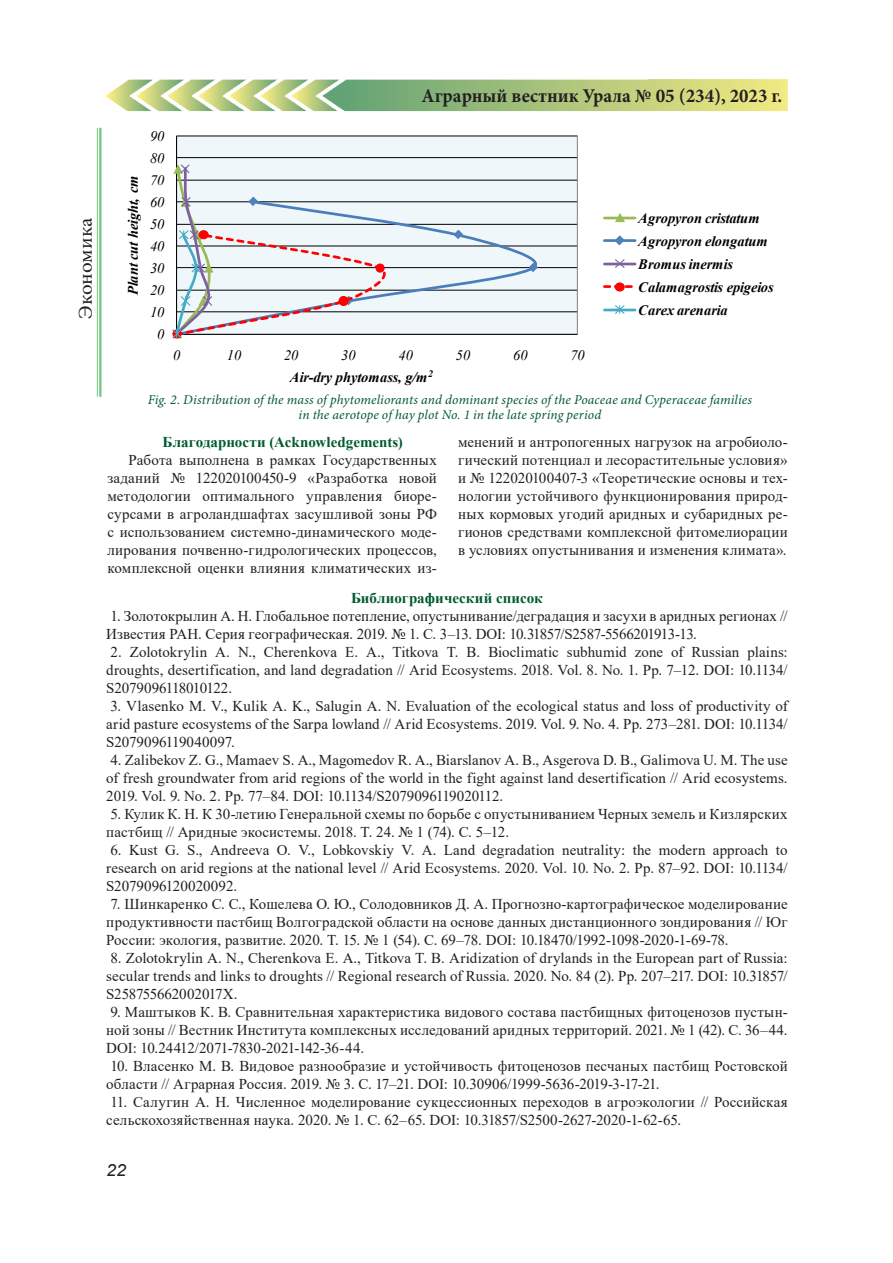
<style>
.page{position:relative;width:893px;height:1263px;background:#fff}
.page>*{position:absolute;margin:0;border:0;box-sizing:border-box;transform-origin:0 0}
.t1{font:700 19.5px "Minion Pro";color:#231f20;scale:.96 1}
.t2{font:19.5px "Minion Pro";letter-spacing:-.005em;color:#231f20;scale:1.08 1}
.t3{font:italic 16.8px "Arial";color:#231f20;scale:1.08 1}
.t4{font:15px/18px "Times New Roman";color:#231f20;text-align:justify}
.t5{font:700 15px "Times New Roman";color:#025b30}
.t6{font:italic 700 14.4px/23.1px "Times New Roman";color:#000}
.t7{font:italic 14.4px "Times New Roman";color:#000}
.t8{font:italic 13.5px/15px "Minion Pro";letter-spacing:.005em;color:#025b30;text-align:center}
</style>
<div class="page">
<hr style="left:99px;top:128px;width:2px;height:269px;background:#40ae49">
<hr style="left:97px;top:128px;width:1px;height:269px;background:#40ae49">
<img style="left:106px;top:79px;width:682px;height:32px">
<div style="left:177px;top:136px;width:401px;height:198px;background:#eff7fa"></div>
<hr style="left:177px;top:311px;width:400px;height:1px;background:#000">
<hr style="left:177px;top:290px;width:400px;height:1px;background:#000">
<hr style="left:177px;top:267px;width:400px;height:1px;background:#000">
<hr style="left:177px;top:246px;width:400px;height:1px;background:#000">
<hr style="left:177px;top:224px;width:400px;height:1px;background:#000">
<hr style="left:177px;top:201px;width:400px;height:1px;background:#000">
<hr style="left:177px;top:180px;width:400px;height:1px;background:#000">
<hr style="left:177px;top:157px;width:400px;height:1px;background:#000">
<hr style="left:176px;top:136px;width:1px;height:198px;background:#000">
<hr style="left:177px;top:334px;width:400px;height:1px;background:#000">
<svg style="left:396px;top:201px;width:156px;height:134px"></svg>
<svg style="left:528px;top:262px;width:11px;height:11px"></svg>
<svg style="left:453px;top:229px;width:11px;height:11px"></svg>
<svg style="left:172px;top:164px;width:224px;height:175px"></svg>
<hr style="left:604px;top:217px;width:31px;height:2px;background:#98b954">
<svg style="left:614px;top:213px;width:12px;height:10px"></svg>
<hr style="left:604px;top:239px;width:31px;height:3px;background:#4a7ebb">
<svg style="left:614px;top:235px;width:11px;height:11px"></svg>
<hr style="left:604px;top:263px;width:31px;height:2px;background:#7d60a0">
<svg style="left:614px;top:259px;width:11px;height:9px"></svg>
<svg style="left:604px;top:285px;width:29px;height:3px"></svg>
<div style="left:615px;top:283px;width:9px;height:8px;background:#f00;border-radius:50%"></div>
<div style="left:615px;top:282px;width:10px;height:9px;border:1px solid #f00;border-radius:50%"></div>
<hr style="left:604px;top:309px;width:31px;height:2px;background:#46aac5">
<svg style="left:614px;top:305px;width:11px;height:9px"></svg>
<h1 class="t2" style="left:72px;top:319px;width:95px;rotate:-90deg">Экономика</h1>
<h1 class="t1" style="left:421px;top:82px;width:377px">Аграрный вестник Урала № 05 (234), 2023 г.</h1>
<p class="t6" style="left:121px;top:295px;width:121px;rotate:-90deg">Plant cut height, cm</p>
<p class="t7" style="left:150px;top:126px;width:16px">90</p>
<p class="t7" style="left:150px;top:148px;width:16px">80</p>
<p class="t7" style="left:150px;top:170px;width:16px">70</p>
<p class="t7" style="left:150px;top:192px;width:16px">60</p>
<p class="t7" style="left:150px;top:214px;width:16px">50</p>
<p class="t7" style="left:150px;top:236px;width:16px">40</p>
<p class="t7" style="left:150px;top:258px;width:16px">30</p>
<p class="t7" style="left:150px;top:280px;width:16px">20</p>
<p class="t7" style="left:150px;top:302px;width:16px">10</p>
<p class="t7" style="left:157px;top:324px;width:9px">0</p>
<p class="t7" style="left:173px;top:345px;width:9px">0</p>
<p class="t7" style="left:227px;top:345px;width:16px">10</p>
<p class="t7" style="left:284px;top:345px;width:16px">20</p>
<p class="t7" style="left:341px;top:345px;width:16px">30</p>
<p class="t7" style="left:399px;top:345px;width:16px">40</p>
<p class="t7" style="left:456px;top:345px;width:16px">50</p>
<p class="t7" style="left:513px;top:345px;width:16px">60</p>
<p class="t7" style="left:570px;top:345px;width:16px">70</p>
<p class="t6" style="left:290px;top:365px;width:145px">Air-dry phytomass, g/m<sup>2</sup></p>
<p class="t6" style="left:638px;top:206px;width:137px">Agropyron cristatum<br>Agropyron elongatum<br>Bromus inermis<br>Calamagrostis epigeios<br>Carex arenaria</p>
<p class="t8" style="left:148px;top:392px;width:606px">Fig. 2. Distribution of the mass of phytomeliorants and dominant species of the Poaceae and Cyperaceae families in the aerotope of hay plot No. 1 in the late spring period</p>
<p class="t5" style="left:163px;top:431px;width:242px">Благодарности (Acknowledgements)</p>
<p class="t4" style="left:107px;top:450px;width:331px;text-indent:21px">Работа выполнена в рамках Государственных заданий № 122020100450-9 «Разработка новой методологии оптимального управления биоре&shy;сурсами в агроландшафтах засушливой зоны РФ с использованием системно-динамического моде&shy;лирования почвенно-гидрологических процессов, комплексной оценки влияния климатических из-</p>
<p class="t4" style="left:458px;top:433px;width:331px">менений и антропогенных нагрузок на агробиоло&shy;гический потенциал и лесорастительные условия» и № 122020100407-3 «Теоретические основы и тех&shy;нологии устойчивого функционирования природ&shy;ных кормовых угодий аридных и субаридных ре&shy;гионов средствами комплексной фитомелиорации в условиях опустынивания и изменения климата».</p>
<p class="t5" style="left:351px;top:587px;width:193px">Библиографический список</p>
<p class="t4" style="left:106px;top:607px;width:683px">1. Золотокрылин А. Н. Глобальное потепление, опустынивание/деградация и засухи в аридных регионах //<br>Известия РАН. Серия географическая. 2019. № 1. С. 3–13. DOI: 10.31857/S2587-5566201913-13.</p>
<p class="t4" style="left:106px;top:643px;width:683px">2. Zolotokrylin A. N., Cherenkova E. A., Titkova T. B. Bioclimatic subhumid zone of Russian plains: droughts, desertification, and land degradation // Arid Ecosystems. 2018. Vol. 8. No. 1. Pp. 7–12. DOI: 10.1134/ S2079096118010122.</p>
<p class="t4" style="left:106px;top:697px;width:683px">3. Vlasenko M. V., Kulik A. K., Salugin A. N. Evaluation of the ecological status and loss of productivity of arid pasture ecosystems of the Sarpa lowland // Arid Ecosystems. 2019. Vol. 9. No. 4. Pp. 273–281. DOI: 10.1134/ S2079096119040097.</p>
<p class="t4" style="left:106px;top:751px;width:683px">4. Zalibekov Z. G., Mamaev S. A., Magomedov R. A., Biarslanov A. B., Asgerova D. B., Galimova U. M. The use of fresh groundwater from arid regions of the world in the fight against land desertification // Arid ecosystems.<br>2019. Vol. 9. No. 2. Pp. 77–84. DOI: 10.1134/S2079096119020112.</p>
<p class="t4" style="left:106px;top:805px;width:683px">5. Кулик К. Н. К 30-летию Генеральной схемы по борьбе с опустыниванием Черных земель и Кизлярских пастбищ // Аридные экосистемы. 2018. Т. 24. № 1 (74). С. 5–12.</p>
<p class="t4" style="left:106px;top:841px;width:683px">6. Kust G. S., Andreeva O. V., Lobkovskiy V. A. Land degradation neutrality: the modern approach to research on arid regions at the national level // Arid Ecosystems. 2020. Vol. 10. No. 2. Pp. 87–92. DOI: 10.1134/ S2079096120020092.</p>
<p class="t4" style="left:106px;top:895px;width:683px">7. Шинкаренко С. С., Кошелева О. Ю., Солодовников Д. А. Прогнозно-картографическое моделирование продуктивности пастбищ Волгоградской области на основе данных дистанционного зондирования // Юг России: экология, развитие. 2020. Т. 15. № 1 (54). С. 69–78. DOI: 10.18470/1992-1098-2020-1-69-78.</p>
<p class="t4" style="left:106px;top:949px;width:683px">8. Zolotokrylin A. N., Cherenkova E. A., Titkova T. B. Aridization of drylands in the European part of Russia: secular trends and links to droughts // Regional research of Russia. 2020. No. 84 (2). Pp. 207–217. DOI: 10.31857/ S258755662002017X.</p>
<p class="t4" style="left:106px;top:1003px;width:683px">9. Маштыков К. В. Сравнительная характеристика видового состава пастбищных фитоценозов пустын&shy;ной зоны // Вестник Института комплексных исследований аридных территорий. 2021. № 1 (42). С. 36–44.<br>DOI: 10.24412/2071-7830-2021-142-36-44.</p>
<p class="t4" style="left:106px;top:1057px;width:683px">10. Власенко М. В. Видовое разнообразие и устойчивость фитоценозов песчаных пастбищ Ростовской области // Аграрная Россия. 2019. № 3. С. 17–21. DOI: 10.30906/1999-5636-2019-3-17-21.</p>
<p class="t4" style="left:106px;top:1093px;width:683px">11. Салугин А. Н. Численное моделирование сукцессионных переходов в агроэкологии // Российская сельскохозяйственная наука. 2020. № 1. С. 62–65. DOI: 10.31857/S2500-2627-2020-1-62-65.</p>
<p class="t3" style="left:106px;top:1159px;width:20px">22</p>
</div>
